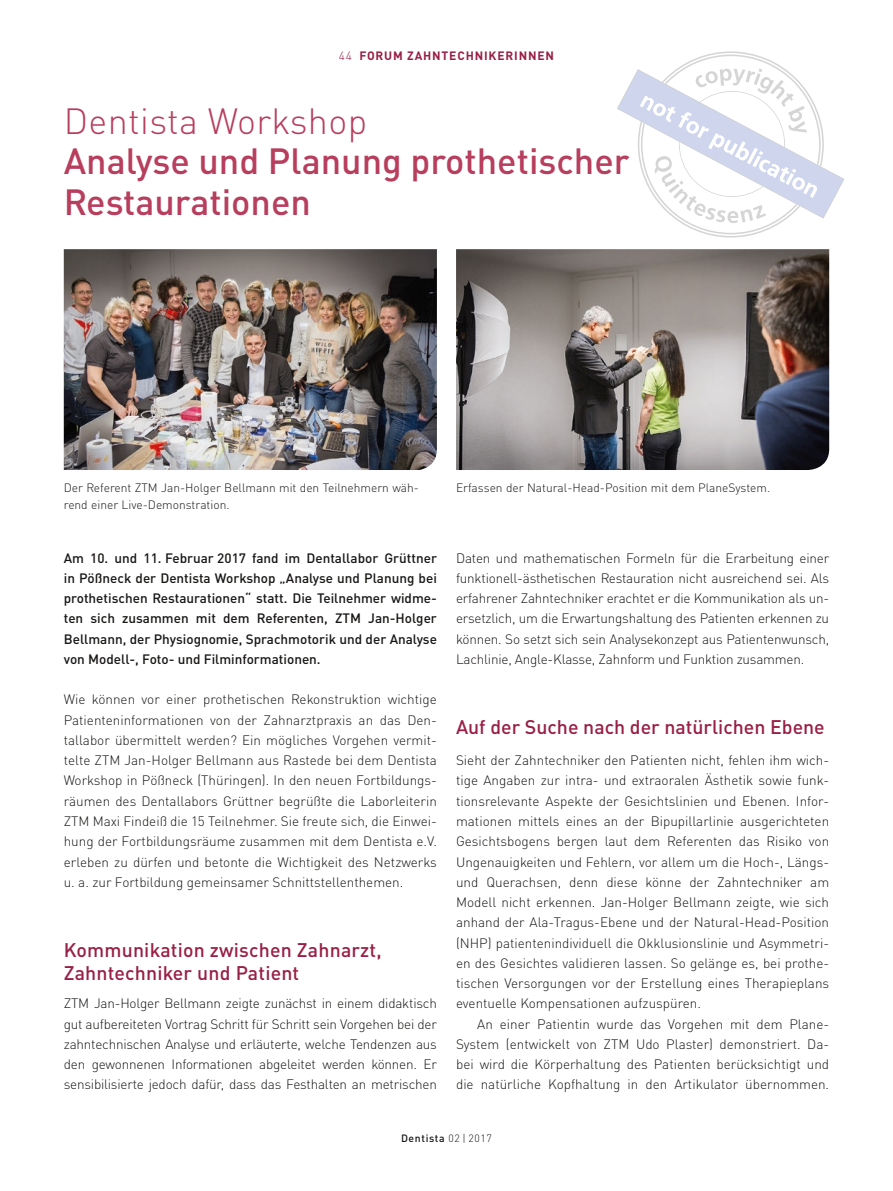
<style>
.page{position:relative;width:893px;height:1191px;background:#fff}
.page>*{position:absolute;margin:0;border:0;box-sizing:border-box;transform-origin:0 0}
.t1{font:500 36px/40.5px "DINOT";color:#b83e5e}
.t2{font:300 36px "DINOT";letter-spacing:.01em;color:#b83e5e}
.t3{font:500 19.5px/23.4px "DINOT";letter-spacing:.01em;color:#991f46}
.t4{font:300 13.5px/20.2px "DINOT";color:#171615;text-align:justify}
.t5{font:500 13.5px/20.2px "DINOT";color:#171615;text-align:justify}
.t6{font:300 12px/16.5px "DINOT";color:#171615}
.t7{font:700 12px "DINOT";letter-spacing:.07em;color:#991f46}
.t8{font:500 10.5px "DINOT";letter-spacing:.06em;color:#171615}
.s1{font-weight:300}
</style>
<div class="page">
<img style="left:64px;top:249px;width:373px;height:221px">
<img style="left:456px;top:249px;width:373px;height:221px">
<svg style="left:617px;top:51px;width:227px;height:186px"></svg>
<p class="t7" style="left:339px;top:48px;width:217px"><span class="s1">44</span> FORUM ZAHNTECHNIKERINNEN</p>
<h1 class="t2" style="left:64px;top:99px;width:305px">Dentista Workshop</h1>
<h1 class="t1" style="left:64px;top:140px;width:567px">Analyse und Planung prothetischer<br>Restaurationen</h1>
<p class="t6" style="left:64px;top:479px;width:357px">Der Referent ZTM Jan-Holger Bellmann mit den Teilnehmern wäh&shy;rend einer Live-Demonstration.</p>
<p class="t6" style="left:456px;top:479px;width:316px">Erfassen der Natural-Head-Position mit dem PlaneSystem.</p>
<p class="t5" style="left:64px;top:547px;width:375px">Am 10. und 11. Februar 2017 fand im Dentallabor Grüttner in Pößneck der Dentista Workshop „Analyse und Planung bei prothetischen Restaurationen“ statt. Die Teilnehmer widme&shy;ten sich zusammen mit dem Referenten, ZTM Jan-Holger Bellmann, der Physiognomie, Sprachmotorik und der Analyse von Modell-, Foto- und Filminformationen.</p>
<p class="t4" style="left:64px;top:689px;width:375px;text-align:left">Wie können vor einer prothetischen Rekonstruktion wichtige Patienteninformationen von der Zahnarztpraxis an das Den&shy;tallabor übermittelt werden? Ein mögliches Vorgehen vermit&shy;telte ZTM Jan-Holger Bellmann aus Rastede bei dem Dentista Workshop in Pößneck (Thüringen). In den neuen Fortbildungs&shy;räumen des Dentallabors Grüttner begrüßte die Laborleiterin ZTM Maxi Findeiß die 15 Teilnehmer. Sie freute sich, die Einwei&shy;hung der Fortbildungsräume zusammen mit dem Dentista e.V. erleben zu dürfen und betonte die Wichtigkeit des Netzwerks u. a. zur Fortbildung gemeinsamer Schnittstellenthemen.</p>
<h2 class="t3" style="left:64px;top:937px;width:320px">Kommunikation zwischen Zahnarzt,<br>Zahntechniker und Patient</h2>
<p class="t4" style="left:64px;top:993px;width:375px">ZTM Jan-Holger Bellmann zeigte zunächst in einem didaktisch gut aufbereiteten Vortrag Schritt für Schritt sein Vorgehen bei der zahntechnischen Analyse und erläuterte, welche Tendenzen aus den gewonnenen Informationen abgeleitet werden können. Er sensibilisierte jedoch dafür, dass das Festhalten an metrischen</p>
<p class="t4" style="left:456px;top:547px;width:375px">Daten und mathematischen Formeln für die Erarbeitung einer funktionell-ästhetischen Restauration nicht ausreichend sei. Als erfahrener Zahntechniker erachtet er die Kommunikation als un&shy;ersetzlich, um die Erwartungshaltung des Patienten erkennen zu können. So setzt sich sein Analysekonzept aus Patientenwunsch, Lachlinie, Angle-Klasse, Zahnform und Funktion zusammen.</p>
<h2 class="t3" style="left:456px;top:715px;width:370px">Auf der Suche nach der natürlichen Ebene</h2>
<p class="t4" style="left:456px;top:750px;width:375px">Sieht der Zahntechniker den Patienten nicht, fehlen ihm wich&shy;tige Angaben zur intra- und extraoralen Ästhetik sowie funk&shy;tionsrelevante Aspekte der Gesichtslinien und Ebenen. Infor&shy;mationen mittels eines an der Bipupillarlinie ausgerichteten Gesichtsbogens bergen laut dem Referenten das Risiko von Ungenauigkeiten und Fehlern, vor allem um die Hoch-, Längs&shy;und Querachsen, denn diese könne der Zahntechniker am Modell nicht erkennen. Jan-Holger Bellmann zeigte, wie sich anhand der Ala-Tragus-Ebene und der Natural-Head-Position (NHP) patientenindividuell die Okklusionslinie und Asymmetri&shy;en des Gesichtes validieren lassen. So gelänge es, bei prothe&shy;tischen Versorgungen vor der Erstellung eines Therapieplans eventuelle Kompensationen aufzuspüren.</p>
<p class="t4" style="left:456px;top:1013px;width:375px;text-align:left;text-indent:21px">An einer Patientin wurde das Vorgehen mit dem Plane-System (entwickelt von ZTM Udo Plaster) demonstriert. Da&shy;bei wird die Körperhaltung des Patienten berücksichtigt und die natürliche Kopfhaltung in den Artikulator übernommen.</p>
<p class="t8" style="left:401px;top:1131px;width:92px">Dentista <span class="s1">02 | 2017</span></p>
</div>
